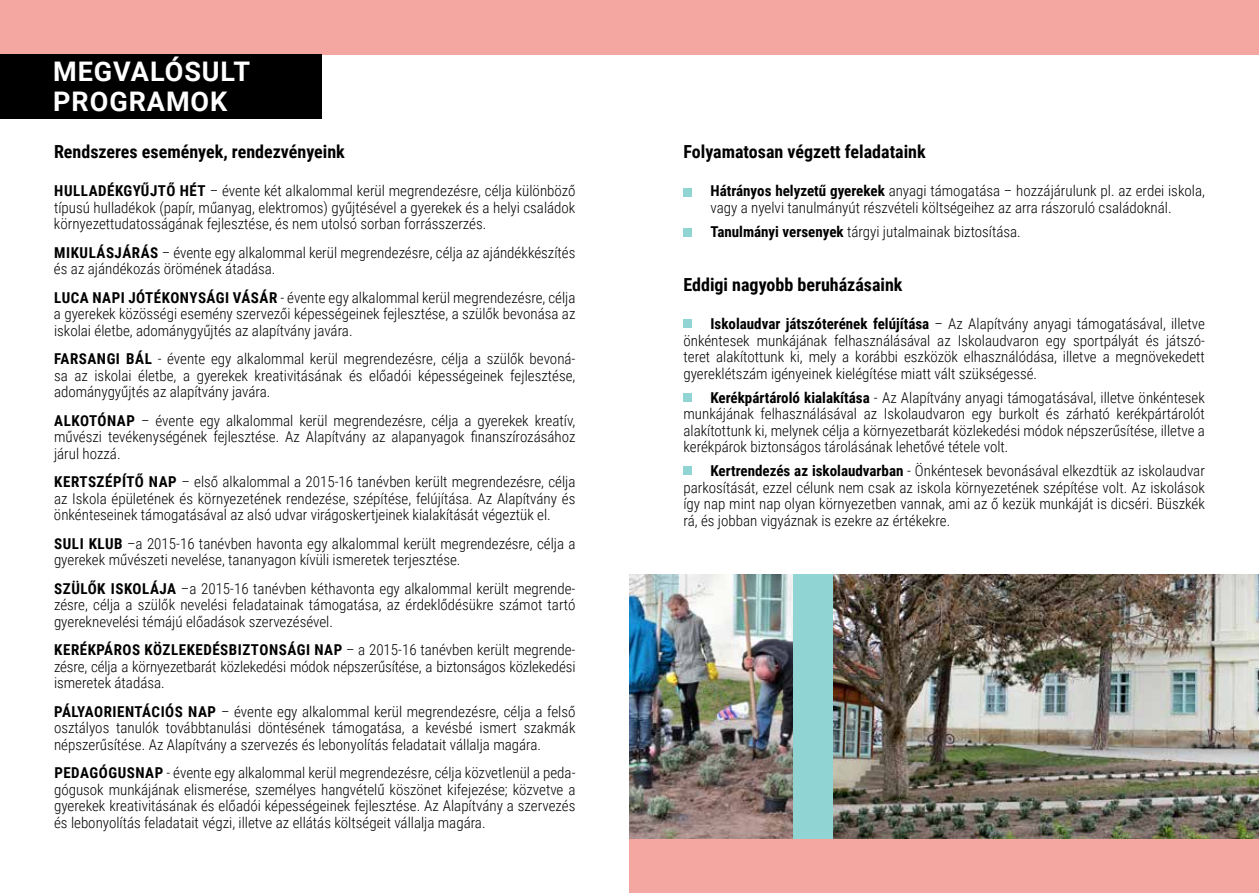
<style>
.page{position:relative;width:1259px;height:893px;background:#fff}
.page>*{position:absolute;margin:0;border:0;box-sizing:border-box;transform-origin:0 0}
.t1{font:700 27px/30px "Roboto";letter-spacing:.035em;color:#fff}
.t2{font:700 18px "Roboto Condensed";color:#000}
.t3{font:300 15px/16.5px "Roboto Condensed";color:#000;text-align:justify}
.s1{font-weight:700}
</style>
<div class="page">
<div style="left:629px;top:663px;width:630px;height:230px;background:#f4a6a1"></div>
<div style="left:720px;top:574px;width:163px;height:265px;background:#90d4d3"></div>
<div style="left:0;top:0;width:1259px;height:54px;background:#f4a6a1"></div>
<div style="left:0;top:54px;width:321px;height:64px;background:#000"></div>
<div style="left:683px;top:188px;width:9px;height:8px;background:#90d4d3"></div>
<div style="left:683px;top:229px;width:9px;height:8px;background:#90d4d3"></div>
<div style="left:683px;top:319px;width:9px;height:9px;background:#90d4d3"></div>
<div style="left:683px;top:393px;width:9px;height:8px;background:#90d4d3"></div>
<div style="left:683px;top:467px;width:9px;height:8px;background:#90d4d3"></div>
<img style="left:833px;top:574px;width:426px;height:265px">
<img style="left:629px;top:574px;width:164px;height:265px">
<h1 class="t1" style="left:53px;top:56px;width:198px">MEGVALÓSULT<br>PROGRAMOK</h1>
<p class="t2" style="left:54px;top:139px;width:292px">Rendszeres események, rendezvényeink</p>
<p class="t3" style="left:54px;top:182px;width:523px"><span class="s1">HULLADÉKGYŰJTŐ HÉT</span> – évente két alkalommal kerül megrendezésre, célja különböző típusú hulladékok (papír, műanyag, elektromos) gyűjtésével a gyerekek és a helyi családok környezettudatosságának fejlesztése, és nem utolsó sorban forrásszerzés.</p>
<p class="t3" style="left:54px;top:244px;width:523px"><span class="s1">MIKULÁSJÁRÁS</span> – évente egy alkalommal kerül megrendezésre, célja az ajándékkészítés és az ajándékozás örömének átadása.</p>
<p class="t3" style="left:54px;top:289px;width:523px"><span class="s1">LUCA NAPI JÓTÉKONYSÁGI VÁSÁR</span> - évente egy alkalommal kerül megrendezésre, célja a gyerekek közösségi esemény szervezői képességeinek fejlesztése, a szülők bevonása az iskolai életbe, adománygyűjtés az alapítvány javára.</p>
<p class="t3" style="left:54px;top:350px;width:523px"><span class="s1">FARSANGI BÁL</span> - évente egy alkalommal kerül megrendezésre, célja a szülők bevoná&shy;sa az iskolai életbe, a gyerekek kreativitásának és előadói képességeinek fejlesztése, adománygyűjtés az alapítvány javára.</p>
<p class="t3" style="left:54px;top:412px;width:523px"><span class="s1">ALKOTÓNAP</span> – évente egy alkalommal kerül megrendezésre, célja a gyerekek kreatív, művészi tevékenységének fejlesztése. Az Alapítvány az alapanyagok finanszírozásához járul hozzá.</p>
<p class="t3" style="left:54px;top:473px;width:523px"><span class="s1">KERTSZÉPÍTŐ NAP</span> – első alkalommal a 2015-16 tanévben került megrendezésre, célja az Iskola épületének és környezetének rendezése, szépítése, felújítása. Az Alapítvány és önkénteseinek támogatásával az alsó udvar virágoskertjeinek kialakítását végeztük el.</p>
<p class="t3" style="left:54px;top:535px;width:523px"><span class="s1">SULI KLUB</span> –a 2015-16 tanévben havonta egy alkalommal került megrendezésre, célja a gyerekek művészeti nevelése, tananyagon kívüli ismeretek terjesztése.</p>
<p class="t3" style="left:54px;top:580px;width:523px"><span class="s1">SZÜLŐK ISKOLÁJA</span> –a 2015-16 tanévben kéthavonta egy alkalommal került megrende&shy;zésre, célja a szülők nevelési feladatainak támogatása, az érdeklődésükre számot tartó gyereknevelési témájú előadások szervezésével.</p>
<p class="t3" style="left:54px;top:641px;width:523px"><span class="s1">KERÉKPÁROS KÖZLEKEDÉSBIZTONSÁGI NAP</span> – a 2015-16 tanévben került megrende&shy;zésre, célja a környezetbarát közlekedési módok népszerűsítése, a biztonságos közlekedési ismeretek átadása.</p>
<p class="t3" style="left:54px;top:703px;width:523px"><span class="s1">PÁLYAORIENTÁCIÓS NAP</span> – évente egy alkalommal kerül megrendezésre, célja a felső osztályos tanulók továbbtanulási döntésének támogatása, a kevésbé ismert szakmák népszerűsítése. Az Alapítvány a szervezés és lebonyolítás feladatait vállalja magára.</p>
<p class="t3" style="left:54px;top:764px;width:523px"><span class="s1">PEDAGÓGUSNAP</span> - évente egy alkalommal kerül megrendezésre, célja közvetlenül a peda&shy;gógusok munkájának elismerése, személyes hangvételű köszönet kifejezése; közvetve a gyerekek kreativitásának és előadói képességeinek fejlesztése. Az Alapítvány a szervezés és lebonyolítás feladatait végzi, illetve az ellátás költségeit vállalja magára.</p>
<p class="t2" style="left:683px;top:139px;width:244px">Folyamatosan végzett feladataink</p>
<p class="t3" style="left:710px;top:182px;width:496px"><span class="s1">Hátrányos helyzetű gyerekek</span> anyagi támogatása – hozzájárulunk pl. az erdei iskola, vagy a nyelvi tanulmányút részvételi költségeihez az arra rászoruló családoknál.</p>
<p class="t3" style="left:710px;top:223px;width:312px"><span class="s1">Tanulmányi versenyek</span> tárgyi jutalmainak biztosítása.</p>
<p class="t2" style="left:683px;top:272px;width:220px">Eddigi nagyobb beruházásaink</p>
<p class="t3" style="left:683px;top:315px;width:523px;text-indent:27px"><span class="s1">Iskolaudvar játszóterének felújítása</span> – Az Alapítvány anyagi támogatásával, illetve önkéntesek munkájának felhasználásával az Iskolaudvaron egy sportpályát és játszó&shy;teret alakítottunk ki, mely a korábbi eszközök elhasználódása, illetve a megnövekedett gyereklétszám igényeinek kielégítése miatt vált szükségessé.</p>
<p class="t3" style="left:683px;top:389px;width:523px;text-indent:27px"><span class="s1">Kerékpártároló kialakítása</span> - Az Alapítvány anyagi támogatásával, illetve önkéntesek munkájának felhasználásával az Iskolaudvaron egy burkolt és zárható kerékpártárolót alakítottunk ki, melynek célja a környezetbarát közlekedési módok népszerűsítése, illetve a kerékpárok biztonságos tárolásának lehetővé tétele volt.</p>
<p class="t3" style="left:683px;top:462px;width:523px;text-indent:27px"><span class="s1">Kertrendezés az iskolaudvarban</span> - Önkéntesek bevonásával elkezdtük az iskolaudvar parkosítását, ezzel célunk nem csak az iskola környezetének szépítése volt. Az iskolások így nap mint nap olyan környezetben vannak, ami az ő kezük munkáját is dicséri. Büszkék rá, és jobban vigyáznak is ezekre az értékekre.</p>
</div>
